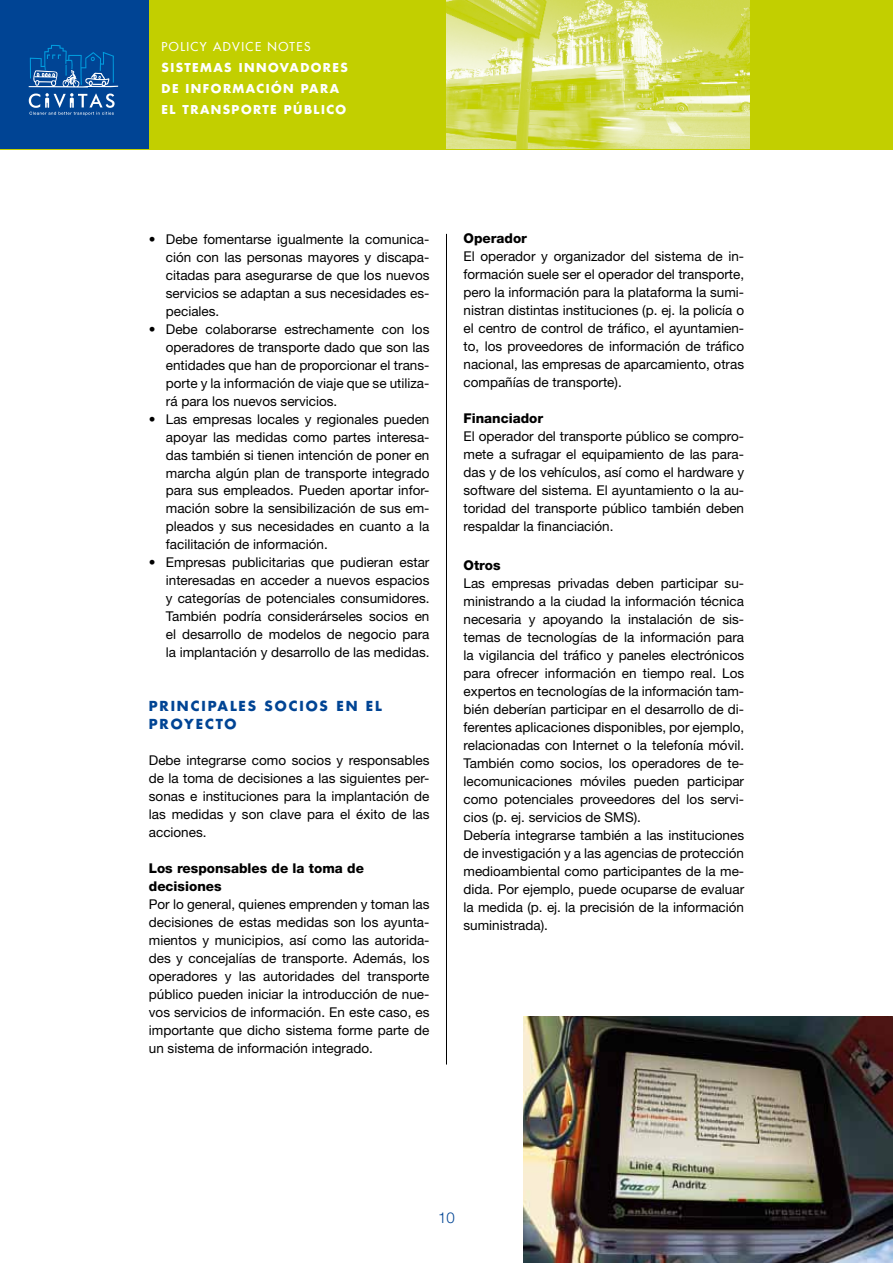
<style>
.page{position:relative;width:893px;height:1263px;background:#fff}
.page>*{position:absolute;margin:0;border:0;box-sizing:border-box;transform-origin:0 0}
.t1{font:300 15px "Helvetica Neue LT Pro";color:#004494}
.t2{font:13.5px/18px "Helvetica Neue LT Pro";color:#000;text-align:justify}
.t3{font:800 13.5px/18px "Helvetica Neue LT Pro";color:#000}
.t4{font:700 13.5px "Futura Com";color:#004494}
.t5{font:700 12px/21px "Futura Com";letter-spacing:.12em;color:#fff}
.t6{font:500 12px "Futura Com";letter-spacing:.12em;color:#fff}
.s1{font-weight:300}
</style>
<div class="page">
<div style="left:0;top:0;width:893px;height:149px;background:#c2cf00"></div>
<div style="left:0;top:0;width:149px;height:149px;background:#004494"></div>
<svg style="left:29px;top:45px;width:89px;height:70px"></svg>
<img style="left:446px;top:0;width:304px;height:149px">
<hr style="left:892px;top:0;width:1px;height:149px;background:#004494">
<hr style="left:446px;top:234px;width:1px;height:830px;background:#000">
<img style="left:523px;top:1016px;width:370px;height:247px">
<p class="t6" style="left:162px;top:37px;width:150px">POLICY ADVICE NOTES</p>
<p class="t5" style="left:162px;top:56px;width:187px">SISTEMAS INNOVADORES<br>DE INFORMACIÓN PARA<br>EL TRANSPORTE PÚBLICO</p>
<p class="t2" style="left:166px;top:230px;width:265px;text-indent:-17px"><span class="s1">•</span> Debe fomentarse igualmente la comunica&shy;ción con las personas mayores y discapa&shy;citadas para asegurarse de que los nuevos servicios se adaptan a sus necesidades es&shy;peciales.</p>
<p class="t2" style="left:166px;top:319px;width:265px;text-indent:-17px"><span class="s1">•</span> Debe colaborarse estrechamente con los operadores de transporte dado que son las entidades que han de proporcionar el trans&shy;porte y la información de viaje que se utiliza&shy;rá para los nuevos servicios.</p>
<p class="t2" style="left:166px;top:409px;width:265px;text-indent:-17px"><span class="s1">•</span> Las empresas locales y regionales pueden apoyar las medidas como partes interesa&shy;das también si tienen intención de poner en marcha algún plan de transporte integrado para sus empleados. Pueden aportar infor&shy;mación sobre la sensibilización de sus em&shy;pleados y sus necesidades en cuanto a la facilitación de información.</p>
<p class="t2" style="left:166px;top:553px;width:265px;text-indent:-17px"><span class="s1">•</span> Empresas publicitarias que pudieran estar interesadas en acceder a nuevos espacios y categorías de potenciales consumidores.<br>También podría considerárseles socios en el desarrollo de modelos de negocio para la implantación y desarrollo de las medidas.</p>
<p class="t4" style="left:149px;top:696px;width:11px">PRINCIPALE</p>
<p class="t4" style="left:248px;top:696px;width:39px">S SOCIO</p>
<p class="t4" style="left:320px;top:696px;width:28px">S EN</p>
<p class="t4" style="left:366px;top:696px;width:9px">EL</p>
<p class="t4" style="left:149px;top:714px;width:12px">PRO</p>
<p class="t4" style="left:184px;top:714px;width:23px">YECTO</p>
<p class="t2" style="left:149px;top:751px;width:282px">Debe integrarse como socios y responsables de la toma de decisiones a las siguientes per&shy;sonas e instituciones para la implantación de las medidas y son clave para el éxito de las acciones.</p>
<p class="t3" style="left:149px;top:860px;width:217px">Los responsables de la toma de decisiones</p>
<p class="t2" style="left:149px;top:895px;width:282px">Por lo general, quienes emprenden y toman las decisiones de estas medidas son los ayunta&shy;mientos y municipios, así como las autorida&shy;des y concejalías de transporte. Además, los operadores y las autoridades del transporte público pueden iniciar la introducción de nue&shy;vos servicios de información. En este caso, es importante que dicho sistema forme parte de un sistema de información integrado.</p>
<p class="t3" style="left:463px;top:229px;width:65px">Operador</p>
<p class="t2" style="left:463px;top:247px;width:282px">El operador y organizador del sistema de in&shy;formación suele ser el operador del transporte, pero la información para la plataforma la sumi&shy;nistran distintas instituciones (p. ej. la policía o el centro de control de tráfico, el ayuntamien&shy;to, los proveedores de información de tráfico nacional, las empresas de aparcamiento, otras compañías de transporte).</p>
<p class="t3" style="left:463px;top:409px;width:81px">Financiador</p>
<p class="t2" style="left:463px;top:427px;width:282px">El operador del transporte público se compro&shy;mete a sufragar el equipamiento de las para&shy;das y de los vehículos, así como el hardware y software del sistema. El ayuntamiento o la au&shy;toridad del transporte público también deben respaldar la financiación.</p>
<p class="t3" style="left:463px;top:556px;width:39px">Otros</p>
<p class="t2" style="left:463px;top:574px;width:282px;text-align:left">Las empresas privadas deben participar su&shy;ministrando a la ciudad la información técnica necesaria y apoyando la instalación de sis&shy;temas de tecnologías de la información para la vigilancia del tráfico y paneles electrónicos para ofrecer información en tiempo real. Los expertos en tecnologías de la información tam&shy;bién deberían participar en el desarrollo de di&shy;ferentes aplicaciones disponibles, por ejemplo, relacionadas con Internet o la telefonía móvil.<br>También como socios, los operadores de te&shy;lecomunicaciones móviles pueden participar como potenciales proveedores del los servi&shy;cios (p. ej. servicios de SMS).<br>Debería integrarse también a las instituciones de investigación y a las agencias de protección medioambiental como participantes de la me&shy;dida. Por ejemplo, puede ocuparse de evaluar la medida (p. ej. la precisión de la información suministrada).</p>
<p class="t1" style="left:438px;top:1208px;width:18px">10</p>
</div>
